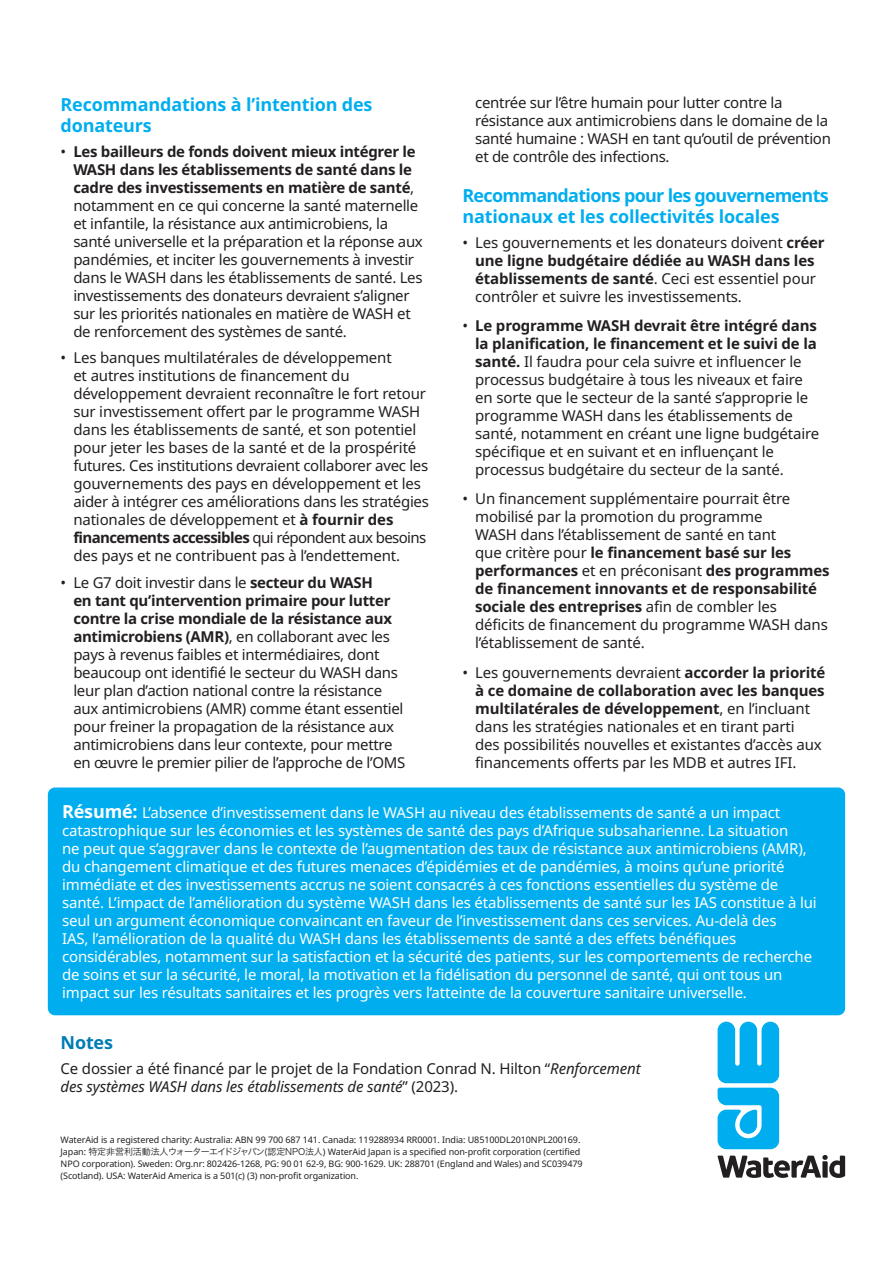
<style>
.page{position:relative;width:893px;height:1263px;background:#fff}
.page>*{position:absolute;margin:0;border:0;box-sizing:border-box;transform-origin:0 0}
.t1{font:700 18px/21px "Noto Sans";letter-spacing:-.04em;color:#00aeef}
.t2{font:700 18px/21px "Noto Sans";letter-spacing:-.01em;color:#00aeef}
.t3{font:700 18px "Noto Sans";letter-spacing:-.01em;color:#007db5}
.t4{font:15px/18px "Noto Sans";letter-spacing:-.01em;color:#231f20}
.t5{font:15px/18px "Noto Sans";letter-spacing:-.01em;color:#fff}
.t6{font:9px/12px "Noto Sans";letter-spacing:-.01em;color:#231f20}
.s1{font-weight:700}
.s2{font-weight:700;font-size:18px}
.s3{font-style:italic}
.s4{font-family:"Hira Kaku Pro W3"}
</style>
<div class="page">
<div style="left:49px;top:788px;width:795px;height:226px;background:#00aeef;border-radius:6px"></div>
<div style="left:48px;top:787px;width:797px;height:228px;border:2px solid #00aeef;border-radius:6px"></div>
<svg style="left:718px;top:1022px;width:61px;height:127px;background:#2bbbf1"></svg>
<svg style="left:717px;top:1155px;width:128px;height:23px"></svg>
<p class="t4" style="left:475px;top:94px;width:357px">centrée sur l’être humain pour lutter contre la résistance aux antimicrobiens dans le domaine de la santé humaine : WASH en tant qu’outil de prévention et de contrôle des infections.</p>
<p class="t1" style="left:462px;top:186px;width:368px">Recommandations pour les gouvernements nationaux et les collectivités locales</p>
<p class="t4" style="left:475px;top:234px;width:351px;text-indent:-13px">• Les gouvernements et les donateurs doivent <span class="s1">créer une ligne budgétaire dédiée au WASH dans les établissements de santé</span>. Ceci est essentiel pour contrôler et suivre les investissements.</p>
<p class="t4" style="left:475px;top:317px;width:346px;text-indent:-13px">• <span class="s1">Le programme WASH devrait être intégré dans la planification, le financement et le suivi de la santé.</span> Il faudra pour cela suivre et influencer le processus budgétaire à tous les niveaux et faire en sorte que le secteur de la santé s’approprie le programme WASH dans les établissements de santé, notamment en créant une ligne budgétaire spécifique et en suivant et en influençant le processus budgétaire du secteur de la santé.</p>
<p class="t4" style="left:475px;top:490px;width:356px;text-indent:-13px">• Un financement supplémentaire pourrait être mobilisé par la promotion du programme<br>WASH dans l’établissement de santé en tant<br>que critère pour <span class="s1">le financement basé sur les performances</span> et en préconisant <span class="s1">des programmes de financement innovants et de responsabilité sociale des entreprises</span> afin de combler les déficits de financement du programme WASH dans l’établissement de santé.</p>
<p class="t4" style="left:475px;top:663px;width:352px;text-indent:-13px">• Les gouvernements devraient <span class="s1">accorder la priorité à ce domaine de collaboration avec les banques multilatérales de développement</span>, en l’incluant dans les stratégies nationales et en tirant parti<br>des possibilités nouvelles et existantes d’accès aux financements offerts par les MDB et autres IFI.</p>
<p class="t5" style="left:62px;top:804px;width:756px"><span class="s2">Résumé:</span> L’absence d’investissement dans le WASH au niveau des établissements de santé a un impact catastrophique sur les économies et les systèmes de santé des pays d’Afrique subsaharienne. La situation<br>ne peut que s’aggraver dans le contexte de l’augmentation des taux de résistance aux antimicrobiens (AMR), du changement climatique et des futures menaces d’épidémies et de pandémies, à moins qu’une priorité immédiate et des investissements accrus ne soient consacrés à ces fonctions essentielles du système de santé. L’impact de l’amélioration du système WASH dans les établissements de santé sur les IAS constitue à lui seul un argument économique convaincant en faveur de l’investissement dans ces services. Au-delà des<br>IAS, l’amélioration de la qualité du WASH dans les établissements de santé a des effets bénéfiques considérables, notamment sur la satisfaction et la sécurité des patients, sur les comportements de recherche de soins et sur la sécurité, le moral, la motivation et la fidélisation du personnel de santé, qui ont tous un impact sur les résultats sanitaires et les progrès vers l’atteinte de la couverture sanitaire universelle.</p>
<p class="t3" style="left:61px;top:1030px;width:54px">Notes</p>
<p class="t4" style="left:61px;top:1059px;width:582px">Ce dossier a été financé par le projet de la Fondation Conrad N. Hilton “<span class="s3">Renforcement des systèmes WASH dans les établissements de santé</span>” (2023).</p>
<p class="t2" style="left:61px;top:95px;width:313px">Recommandations à l’intention des donateurs</p>
<p class="t4" style="left:73px;top:143px;width:351px;text-indent:-13px">• <span class="s1">Les bailleurs de fonds doivent mieux intégrer le WASH dans les établissements de santé dans le cadre des investissements en matière de santé</span>, notamment en ce qui concerne la santé maternelle et infantile, la résistance aux antimicrobiens, la santé universelle et la préparation et la réponse aux pandémies, et inciter les gouvernements à investir dans le WASH dans les établissements de santé. Les investissements des donateurs devraient s’aligner sur les priorités nationales en matière de WASH et de renforcement des systèmes de santé.</p>
<p class="t4" style="left:73px;top:349px;width:357px;text-indent:-13px">• Les banques multilatérales de développement<br>et autres institutions de financement du développement devraient reconnaître le fort retour sur investissement offert par le programme WASH dans les établissements de santé, et son potentiel pour jeter les bases de la santé et de la prospérité futures. Ces institutions devraient collaborer avec les gouvernements des pays en développement et les aider à intégrer ces améliorations dans les stratégies nationales de développement et <span class="s1">à fournir des financements accessibles</span> qui répondent aux besoins des pays et ne contribuent pas à l’endettement.</p>
<p class="t4" style="left:73px;top:574px;width:333px;text-indent:-13px">• Le G7 doit investir dans le <span class="s1">secteur du WASH<br>en tant qu’intervention primaire pour lutter contre la crise mondiale de la résistance aux antimicrobiens (AMR)</span>, en collaborant avec les pays à revenus faibles et intermédiaires, dont beaucoup ont identifié le secteur du WASH dans leur plan d’action national contre la résistance aux antimicrobiens (AMR) comme étant essentiel pour freiner la propagation de la résistance aux antimicrobiens dans leur contexte, pour mettre en œuvre le premier pilier de l’approche de l’OMS</p>
<p class="t6" style="left:61px;top:1134px;width:523px">WaterAid is a registered charity: Australia: ABN 99 700 687 141. Canada: 119288934 RR0001. India: U85100DL2010NPL200169.<br>Japan: <span class="s4">特定非営利活動法人ウォーターエイドジャパン(認定NPO法人</span>) WaterAid Japan is a specified non-profit corporation (certified NPO corporation). Sweden: Org.nr: 802426-1268, PG: 90 01 62-9, BG: 900-1629. UK: 288701 (England and Wales) and SC039479 (Scotland). USA: WaterAid America is a 501(c) (3) non-profit organization.</p>
</div>
